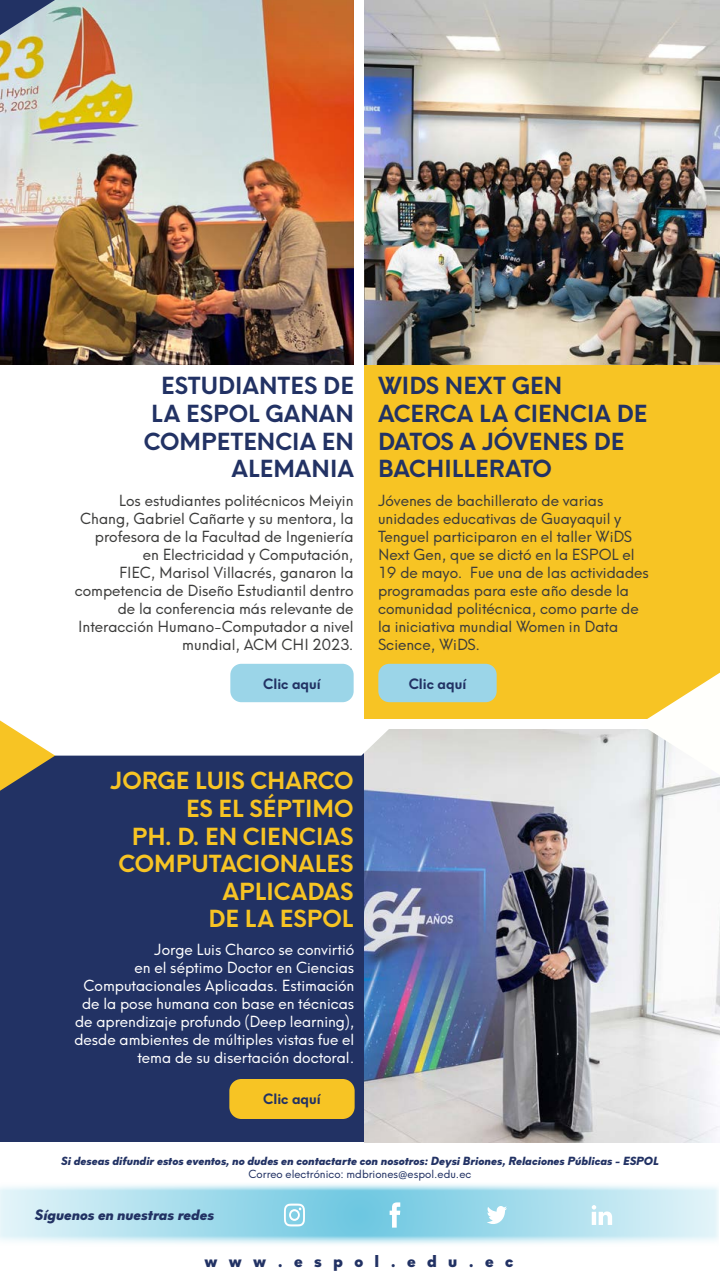
<style>
.page{position:relative;width:720px;height:1280px;background:#fff}
.page>*{position:absolute;margin:0;border:0;box-sizing:border-box;transform-origin:0 0}
.t1{font:700 23px/27.6px "Neue Hans Kendrick";color:#223264;text-align:right}
.t2{font:700 23px/27.6px "Neue Hans Kendrick";color:#f7c424;text-align:right}
.t3{font:800 16px "Neue Hans Kendrick";letter-spacing:.71em;color:#223264}
.t4{font:15px/18px "Neue Hans Kendrick";color:#3c3c3b;text-align:right}
.t5{font:15px/18px "Neue Hans Kendrick";color:#fff;text-align:right}
.t6{font:700 14px "Neue Hans Kendrick";color:#223264}
.t7{font:italic 800 14px "Neue Hans Kendrick";color:#223264}
.t8{font:italic 800 11px "Neue Hans Kendrick";color:#223264}
.t9{font:11px "Neue Hans Kendrick";color:#223264}
</style>
<div class="page">
<div style="left:0;top:1175px;width:720px;height:72px;background:#fff;opacity:.75"></div>
<svg style="left:487px;top:1206px;width:20px;height:18px"></svg>
<svg style="left:390px;top:1202px;width:10px;height:26px"></svg>
<svg style="left:284px;top:1204px;width:21px;height:22px"></svg>
<svg style="left:592px;top:1205px;width:20px;height:20px"></svg>
<div style="left:711px;top:1175px;width:9px;height:72px;background:#fff;opacity:.75"></div>
<img style="left:0;top:0;width:354px;height:365px">
<svg style="left:0;top:0;width:55px;height:35px;background:#73849f"></svg>
<div style="left:364px;top:0;width:356px;height:718px;background:#f7c424"></div>
<div style="left:378px;top:664px;width:119px;height:38px;background:#9bd5e8;border-radius:11px"></div>
<img style="left:364px;top:0;width:356px;height:365px">
<div style="left:0;top:730px;width:719px;height:412px;background:#223264"></div>
<div style="left:229px;top:1079px;width:126px;height:40px;background:#f7c424;border-radius:12px"></div>
<img style="left:364px;top:730px;width:356px;height:412px">
<svg style="left:640px;top:673px;width:80px;height:102px"></svg>
<svg style="left:0;top:720px;width:390px;height:71px"></svg>
<div style="left:230px;top:664px;width:124px;height:38px;background:#9bd5e8;border-radius:11px"></div>
<h1 class="t1" style="left:144px;top:369px;width:212px">ESTUDIANTES DE<br>LA ESPOL GANAN<br>COMPETENCIA EN<br>ALEMANIA</h1>
<p class="t4" style="left:75px;top:490px;width:280px">Los estudiantes politécnicos Meiyin Chang, Gabriel Cañarte y su mentora, la profesora de la Facultad de Ingeniería<br>en Electricidad y Computación,<br>FIEC, Marisol Villacrés, ganaron la competencia de Diseño Estudiantil dentro de la conferencia más relevante de Interacción Humano-Computador a nivel mundial, ACM CHI 2023.</p>
<p class="t6" style="left:263px;top:671px;width:59px">Clic aquí</p>
<h1 class="t1" style="left:378px;top:369px;width:271px;text-align:left">WIDS NEXT GEN<br>ACERCA LA CIENCIA DE<br>DATOS A JÓVENES DE<br>BACHILLERATO</h1>
<p class="t4" style="left:378px;top:490px;width:273px;text-align:left">Jóvenes de bachillerato de varias unidades educativas de Guayaquil y Tenguel participaron en el taller WiDS Next Gen, que se dictó en la ESPOL el 19 de mayo. Fue una de las actividades programadas para este año desde la comunidad politécnica, como parte de la iniciativa mundial Women in Data Science, WiDS.</p>
<p class="t6" style="left:409px;top:671px;width:59px">Clic aquí</p>
<h1 class="t2" style="left:110px;top:764px;width:245px">JORGE LUIS CHARCO<br>ES EL SÉPTIMO<br>PH. D. EN CIENCIAS<br>COMPUTACIONALES<br>APLICADAS<br>DE LA ESPOL</h1>
<p class="t5" style="left:74px;top:939px;width:282px">Jorge Luis Charco se convirtió<br>en el séptimo Doctor en Ciencias Computacionales Aplicadas. Estimación de la pose humana con base en técnicas de aprendizaje profundo (Deep learning), desde ambientes de múltiples vistas fue el tema de su disertación doctoral.</p>
<p class="t6" style="left:263px;top:1086px;width:59px">Clic aquí</p>
<p class="t8" style="left:61px;top:1155px;width:599px">Si deseas difundir estos eventos, no dudes en contactarte con nosotros: Deysi Briones, Relaciones Públicas - ESPOL</p>
<p class="t9" style="left:249px;top:1164px;width:224px">Correo electrónico: mdbriones@espol.edu.ec</p>
<p class="t7" style="left:35px;top:1207px;width:181px">Síguenos en nuestras redes</p>
<p class="t3" style="left:204px;top:1252px;width:310px">www.espol.edu.ec</p>
</div>
